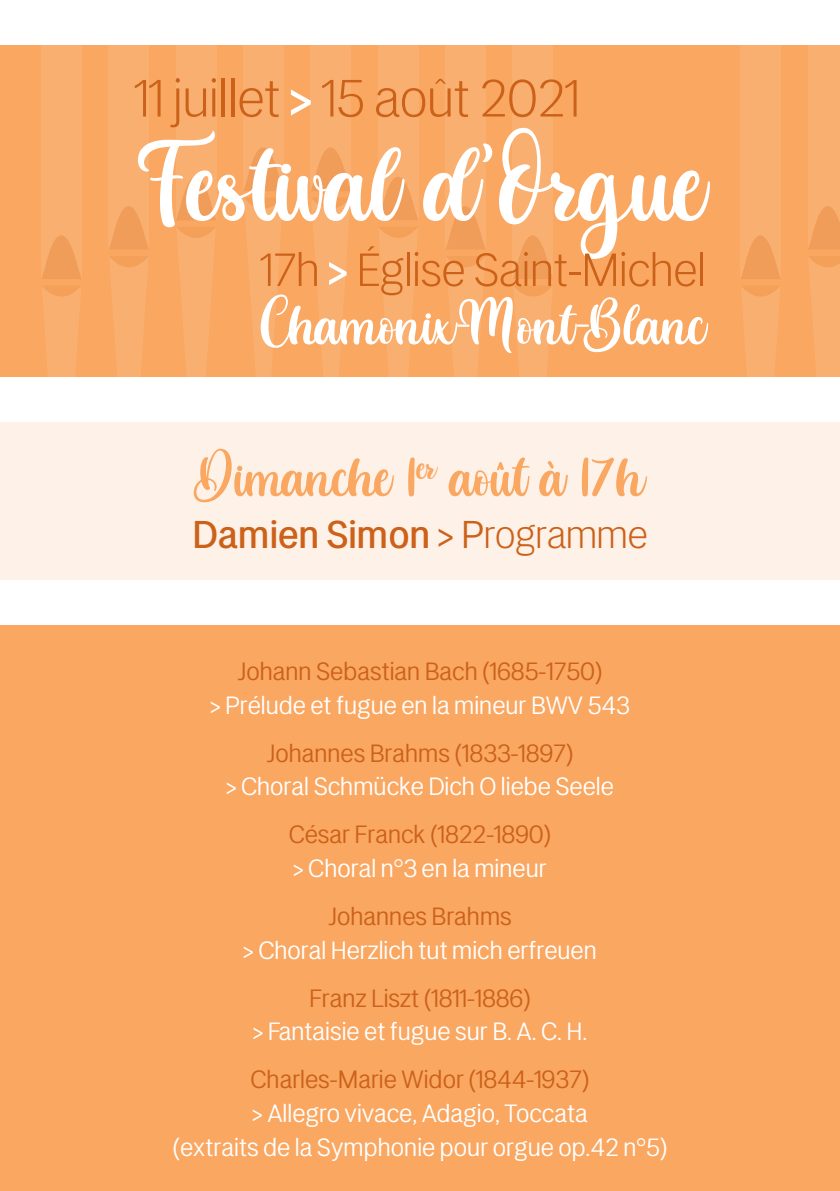
<style>
.page{position:relative;width:840px;height:1191px;background:#fff}
.page>*{position:absolute;margin:0;border:0;box-sizing:border-box;transform-origin:0 0}
.t1{font:99.8px "Butterfly";color:#fff}
.t2{font:300 58.8px "LT Amber";color:#cc6119}
.t3{font:54.2px "Butterfly";color:#fff}
.t4{font:53px "Butterfly";color:#f9a761}
.t5{font:300 52px "LT Amber";color:#cc6119}
.t6{font:500 43.4px "LT Amber";color:#cc6119}
.t7{font:28px/33.6px "LT Amber";color:#fff;text-align:center}
.t8{font:28px "LT Amber";color:#cc6119}
.s1{font-weight:500;color:#fff}
.s2{font-size:58.4px}
.s3{font-weight:400}
.s4{font-weight:300}
</style>
<div class="page">
<div style="left:0;top:45px;width:839px;height:332px;background:#f9a761"></div>
<div style="left:243px;top:45px;width:40px;height:146px;background:#f9af70"></div>
<svg style="left:244px;top:147px;width:39px;height:44px"></svg>
<svg style="left:244px;top:199px;width:39px;height:178px"></svg>
<div style="left:176px;top:45px;width:40px;height:173px;background:#f9af70"></div>
<svg style="left:177px;top:177px;width:38px;height:41px"></svg>
<svg style="left:177px;top:228px;width:39px;height:149px"></svg>
<div style="left:109px;top:45px;width:40px;height:205px;background:#f9af70"></div>
<svg style="left:109px;top:206px;width:40px;height:44px"></svg>
<svg style="left:109px;top:257px;width:40px;height:166px"></svg>
<div style="left:41px;top:45px;width:41px;height:234px;background:#f9af70"></div>
<svg style="left:42px;top:235px;width:39px;height:44px"></svg>
<svg style="left:41px;top:287px;width:41px;height:136px"></svg>
<div style="left:310px;top:45px;width:41px;height:146px;background:#f9af70"></div>
<svg style="left:311px;top:147px;width:40px;height:44px"></svg>
<svg style="left:311px;top:199px;width:39px;height:178px"></svg>
<div style="left:378px;top:45px;width:40px;height:175px;background:#f9af70"></div>
<svg style="left:378px;top:177px;width:40px;height:43px"></svg>
<svg style="left:379px;top:228px;width:39px;height:149px"></svg>
<div style="left:445px;top:45px;width:40px;height:205px;background:#f9af70"></div>
<svg style="left:446px;top:206px;width:39px;height:44px"></svg>
<svg style="left:445px;top:258px;width:40px;height:165px"></svg>
<div style="left:512px;top:45px;width:40px;height:234px;background:#f9af70"></div>
<svg style="left:513px;top:235px;width:39px;height:44px"></svg>
<svg style="left:512px;top:287px;width:40px;height:136px"></svg>
<div style="left:807px;top:45px;width:32px;height:205px;background:#f9af70"></div>
<svg style="left:807px;top:190px;width:32px;height:60px"></svg>
<svg style="left:807px;top:258px;width:32px;height:165px"></svg>
<div style="left:740px;top:45px;width:40px;height:234px;background:#f9af70"></div>
<svg style="left:741px;top:235px;width:39px;height:44px"></svg>
<svg style="left:740px;top:287px;width:40px;height:136px"></svg>
<div style="left:0;top:625px;width:839px;height:566px;background:#f9a761"></div>
<div style="left:0;top:423px;width:839px;height:157px;background:#fef1e7"></div>
<h2 class="t2" style="left:134px;top:67px;width:446px">11 juillet <span class="s1">&gt;</span> 15 août <span class="s2">2021</span></h2>
<h1 class="t1" style="left:134px;top:109px;width:572px">Festival d’Orgue</h1>
<h3 class="t5" style="left:260px;top:242px;width:446px">17h <span class="s1">&gt;</span> Église Saint-Michel</h3>
<h3 class="t3" style="left:260px;top:284px;width:446px">Chamonix-Mont-Blanc</h3>
<h3 class="t4" style="left:196px;top:437px;width:449px">Dimanche 1<sup>er</sup> août à 17h</h3>
<h3 class="t6" style="left:192px;top:512px;width:456px">Damien Simon <span class="s3">&gt; P</span><span class="s4">rogramme</span></h3>
<p class="t8" style="left:237px;top:657px;width:366px">Johann Sebastian Bach (1685-1750)</p>
<p class="t7" style="left:210px;top:689px;width:421px">&gt; Prélude et fugue en la mineur BWV 543</p>
<p class="t8" style="left:266px;top:738px;width:308px">Johannes Brahms (1833-1897)</p>
<p class="t7" style="left:226px;top:770px;width:389px">&gt; Choral Schmücke Dich O liebe Seele</p>
<p class="t8" style="left:288px;top:820px;width:264px">César Franck (1822-1890)</p>
<p class="t7" style="left:293px;top:852px;width:255px">&gt; Choral n°3 en la mineur</p>
<p class="t8" style="left:328px;top:901px;width:185px">Johannes Brahms</p>
<p class="t7" style="left:243px;top:933px;width:355px">&gt; Choral Herzlich tut mich erfreuen</p>
<p class="t8" style="left:309px;top:983px;width:223px">Franz Liszt (1811-1886)</p>
<p class="t7" style="left:252px;top:1015px;width:336px">&gt; Fantaisie et fugue sur B. A. C. H.</p>
<p class="t8" style="left:250px;top:1065px;width:340px">Charles-Marie Widor (1844-1937)</p>
<p class="t7" style="left:172px;top:1096px;width:496px">&gt; Allegro vivace, Adagio, Toccata<br>(extraits de la Symphonie pour orgue op.42 n°5)</p>
</div>
